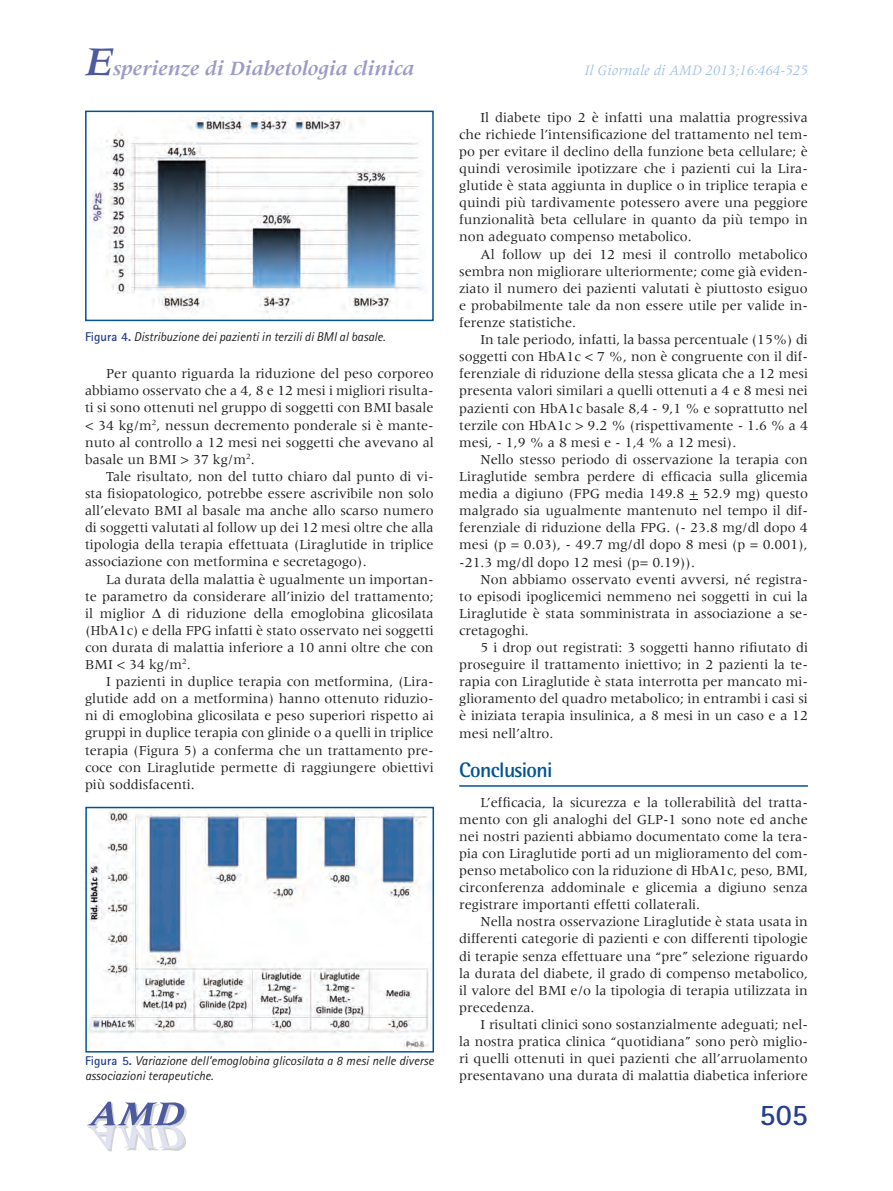
<style>
.page{position:relative;width:893px;height:1191px;background:#fff}
.page>*{position:absolute;margin:0;border:0;box-sizing:border-box;transform-origin:0 0}
.t1{font:700 30px "Rotis Sans Serif";color:#253f8e}
.t2{font:italic 700 21px "Meridien";color:#9b9bc6}
.t3{font:700 21px "Rotis Semi Sans";letter-spacing:-.03em;color:#005495}
.t4{font:italic 15px "Meridien";color:#a1c1e5}
.t5{font:14.25px/17.1px "Meridien";color:#231f20;text-align:justify}
.t6{font:italic 12.75px/15px "Rotis Sans Serif";color:#231f20}
.s1{font-size:42px;color:#4d5a9e}
.s2{font-weight:700;font-style:normal;color:#253f8e}
</style>
<div class="page">
<img style="left:175px;top:1148px;width:8px;height:3px">
<img style="left:106px;top:1148px;width:69px;height:3px">
<img style="left:87px;top:1101px;width:100px;height:45px">
<img style="left:87px;top:1125px;width:98px;height:23px">
<svg style="left:87px;top:1125px;width:84px;height:1px"></svg>
<hr style="left:459px;top:785px;width:349px;height:1px;background:#005495">
<img style="left:89px;top:114px;width:334px;height:199px">
<div style="left:85px;top:111px;width:349px;height:210px;border:2px solid #005495"></div>
<img style="left:88px;top:810px;width:343px;height:239px">
<div style="left:85px;top:806px;width:349px;height:246px;border:2px solid #005495"></div>
<h2 class="t2" style="left:85px;top:57px;width:330px"><span class="s1">E</span>sperienze di Diabetologia clinica</h2>
<p class="t6" style="left:85px;top:329px;width:302px"><span class="s2">Figura 4.</span> Distribuzione dei pazienti in terzili di BMI al basale.</p>
<p class="t5" style="left:85px;top:365px;width:350px;text-indent:21px">Per quanto riguarda la riduzione del peso corporeo abbiamo osservato che a 4, 8 e 12 mesi i migliori risulta&shy;ti si sono ottenuti nel gruppo di soggetti con BMI basale &lt; 34 kg/m<sup>2</sup>, nessun decremento ponderale si è mante&shy;nuto al controllo a 12 mesi nei soggetti che avevano al basale un BMI &gt; 37 kg/m<sup>2</sup>.</p>
<p class="t5" style="left:85px;top:468px;width:350px;text-indent:21px">Tale risultato, non del tutto chiaro dal punto di vi&shy;sta fisiopatologico, potrebbe essere ascrivibile non solo all’elevato BMI al basale ma anche allo scarso numero di soggetti valutati al follow up dei 12 mesi oltre che alla tipologia della terapia effettuata (Liraglutide in triplice associazione con metformina e secretagogo).</p>
<p class="t5" style="left:85px;top:570px;width:350px;text-indent:21px">La durata della malattia è ugualmente un importan&shy;te parametro da considerare all’inizio del trattamento; il miglior</p>
<p class="t5" style="left:85px;top:604px;width:350px;text-indent:83px">di riduzione della emoglobina glicosilata (HbA1c) e della FPG infatti è stato osservato nei soggetti con durata di malattia inferiore a 10 anni oltre che con BMI &lt; 34 kg/m<sup>2</sup>.</p>
<p class="t5" style="left:85px;top:673px;width:350px;text-indent:21px">I pazienti in duplice terapia con metformina, (Lira&shy;glutide add on a metformina) hanno ottenuto riduzio&shy;ni di emoglobina glicosilata e peso superiori rispetto ai gruppi in duplice terapia con glinide o a quelli in triplice terapia (Figura 5) a conferma che un trattamento pre&shy;coce con Liraglutide permette di raggiungere obiettivi più soddisfacenti.</p>
<p class="t6" style="left:85px;top:1053px;width:350px"><span class="s2">Figura 5.</span> Variazione dell’emoglobina glicosilata a 8 mesi nelle diverse associazioni terapeutiche.</p>
<p class="t4" style="left:585px;top:63px;width:225px">Il Giornale di AMD 2013;16:464-525</p>
<p class="t5" style="left:459px;top:109px;width:350px;text-indent:21px">Il diabete tipo 2 è infatti una malattia progressiva che richiede l’intensificazione del trattamento nel tem&shy;po per evitare il declino della funzione beta cellulare; è quindi verosimile ipotizzare che i pazienti cui la Lira&shy;glutide è stata aggiunta in duplice o in triplice terapia e quindi più tardivamente potessero avere una peggiore funzionalità beta cellulare in quanto da più tempo in non adeguato compenso metabolico.</p>
<p class="t5" style="left:459px;top:245px;width:350px;text-indent:21px">Al follow up dei 12 mesi il controllo metabolico sembra non migliorare ulteriormente; come già eviden&shy;ziato il numero dei pazienti valutati è piuttosto esiguo e probabilmente tale da non essere utile per valide in&shy;ferenze statistiche.</p>
<p class="t5" style="left:459px;top:331px;width:350px;text-indent:21px">In tale periodo, infatti, la bassa percentuale (15%) di soggetti con HbA1c &lt; 7 %, non è congruente con il dif&shy;ferenziale di riduzione della stessa glicata che a 12 mesi presenta valori similari a quelli ottenuti a 4 e 8 mesi nei pazienti con HbA1c basale 8,4 - 9,1 % e soprattutto nel terzile con HbA1c &gt; 9.2 % (rispettivamente - 1.6 % a 4 mesi, - 1,9 % a 8 mesi e - 1,4 % a 12 mesi).</p>
<p class="t5" style="left:459px;top:451px;width:350px;text-indent:21px">Nello stesso periodo di osservazione la terapia con Liraglutide sembra perdere di efficacia sulla glicemia media a digiuno (FPG media 149.8 + 52.9 mg) questo malgrado sia ugualmente mantenuto nel tempo il dif&shy;ferenziale di riduzione della FPG. (- 23.8 mg/dl dopo 4 mesi (p = 0.03), - 49.7 mg/dl dopo 8 mesi (p = 0.001), -21.3 mg/dl dopo 12 mesi (p= 0.19)).</p>
<p class="t5" style="left:459px;top:570px;width:350px;text-indent:21px">Non abbiamo osservato eventi avversi, né registra&shy;to episodi ipoglicemici nemmeno nei soggetti in cui la Liraglutide è stata somministrata in associazione a se&shy;cretagoghi.</p>
<p class="t5" style="left:459px;top:639px;width:350px;text-indent:21px">5 i drop out registrati: 3 soggetti hanno rifiutato di proseguire il trattamento iniettivo; in 2 pazienti la te&shy;rapia con Liraglutide è stata interrotta per mancato mi&shy;glioramento del quadro metabolico; in entrambi i casi si è iniziata terapia insulinica, a 8 mesi in un caso e a 12 mesi nell’altro.</p>
<h2 class="t3" style="left:459px;top:756px;width:95px">Conclusioni</h2>
<p class="t5" style="left:459px;top:793px;width:350px;text-indent:21px">L’efficacia, la sicurezza e la tollerabilità del tratta&shy;mento con gli analoghi del GLP-1 sono note ed anche nei nostri pazienti abbiamo documentato come la tera&shy;pia con Liraglutide porti ad un miglioramento del com&shy;penso metabolico con la riduzione di HbA1c, peso, BMI, circonferenza addominale e glicemia a digiuno senza registrare importanti effetti collaterali.</p>
<p class="t5" style="left:459px;top:913px;width:350px;text-indent:21px">Nella nostra osservazione Liraglutide è stata usata in differenti categorie di pazienti e con differenti tipologie di terapie senza effettuare una “pre” selezione riguardo la durata del diabete, il grado di compenso metabolico, il valore del BMI e/o la tipologia di terapia utilizzata in precedenza.</p>
<p class="t5" style="left:459px;top:1015px;width:350px;text-indent:21px">I risultati clinici sono sostanzialmente adeguati; nel&shy;la nostra pratica clinica “quotidiana” sono però miglio&shy;ri quelli ottenuti in quei pazienti che all’arruolamento presentavano una durata di malattia diabetica inferiore</p>
<h1 class="t1" style="left:760px;top:1096px;width:50px">505</h1>
</div>
